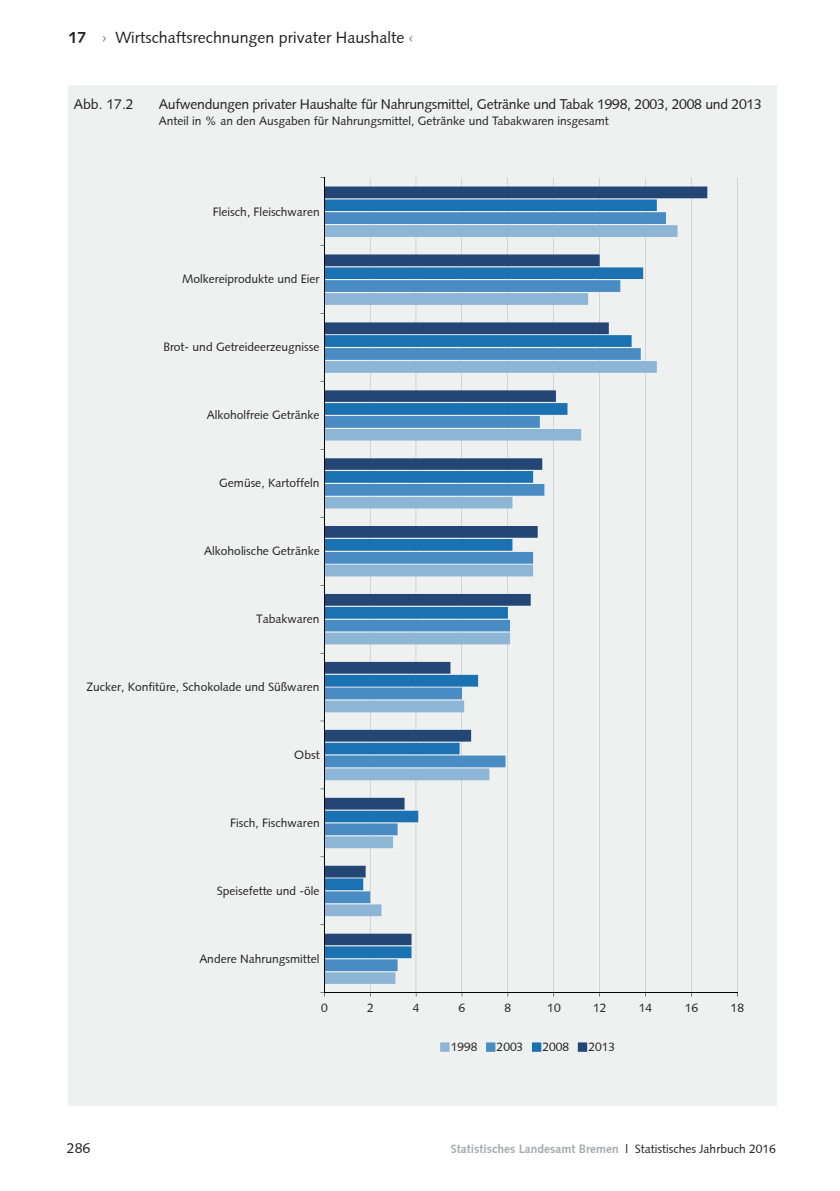
<style>
.page{position:relative;width:840px;height:1191px;background:#fff}
.page>*{position:absolute;margin:0;border:0;box-sizing:border-box;transform-origin:0 0}
.t1{font:16px "Syntax";color:#231f20}
.t2{font:14px "Syntax";letter-spacing:-.02em;color:#231f20}
.t3{font:12px "Syntax";color:#231f20}
.t4{font:12px "Syntax";color:#231f20}
.t5{font:700 12px "Syntax";color:#a7a9ac}
.s1{font-weight:700}
.s2{color:#808285}
.s3{font-weight:400;color:#231f20}
</style>
<div class="page">
<div style="left:68px;top:85px;width:707px;height:1021px;background:#eff0f0"></div>
<hr style="left:370px;top:178px;width:1px;height:814px;background:#7b7c81">
<hr style="left:415px;top:178px;width:1px;height:814px;background:#7b7c81">
<hr style="left:461px;top:178px;width:1px;height:814px;background:#7b7c81">
<hr style="left:507px;top:178px;width:1px;height:814px;background:#7b7c81">
<hr style="left:553px;top:178px;width:1px;height:814px;background:#7b7c81">
<hr style="left:599px;top:178px;width:1px;height:814px;background:#7b7c81">
<hr style="left:645px;top:178px;width:1px;height:814px;background:#7b7c81">
<hr style="left:690px;top:178px;width:1px;height:814px;background:#7b7c81">
<hr style="left:736px;top:178px;width:1px;height:814px;background:#7b7c81">
<svg style="left:325px;top:186px;width:382px;height:759px"></svg>
<hr style="left:324px;top:992px;width:413px;height:1px;background:#000">
<hr style="left:324px;top:178px;width:1px;height:814px;background:#000">
<svg style="left:440px;top:1042px;width:9px;height:9px"></svg>
<svg style="left:486px;top:1042px;width:9px;height:9px"></svg>
<svg style="left:531px;top:1042px;width:10px;height:9px"></svg>
<svg style="left:577px;top:1042px;width:10px;height:9px"></svg>
<h1 class="t1" style="left:68px;top:28px;width:346px"><span class="s1">17</span> <span class="s2">›</span> Wirtschaftsrechnungen privater Haushalte <span class="s2">‹</span></h1>
<p class="t2" style="left:74px;top:96px;width:61px">Abb. 17.2</p>
<p class="t2" style="left:159px;top:96px;width:604px">Aufwendungen privater Haushalte für Nahrungsmittel, Getränke und Tabak 1998, 2003, 2008 und 2013</p>
<p class="t4" style="left:159px;top:114px;width:451px">Anteil in % an den Ausgaben für Nahrungsmittel, Getränke und Tabakwaren insgesamt</p>
<p class="t3" style="left:213px;top:204px;width:108px">Fleisch, Fleischwaren</p>
<p class="t3" style="left:182px;top:272px;width:139px">Molkereiprodukte und Eier</p>
<p class="t3" style="left:163px;top:340px;width:157px">Brot- und Getreideerzeugnisse</p>
<p class="t3" style="left:207px;top:408px;width:114px">Alkoholfreie Getränke</p>
<p class="t3" style="left:219px;top:476px;width:101px">Gemüse, Kartoffeln</p>
<p class="t3" style="left:204px;top:544px;width:117px">Alkoholische Getränke</p>
<p class="t3" style="left:256px;top:612px;width:65px">Tabakwaren</p>
<p class="t3" style="left:86px;top:679px;width:234px">Zucker, Konfitüre, Schokolade und Süßwaren</p>
<p class="t3" style="left:294px;top:747px;width:27px">Obst</p>
<p class="t3" style="left:230px;top:815px;width:91px">Fisch, Fischwaren</p>
<p class="t3" style="left:216px;top:883px;width:104px">Speisefette und -öle</p>
<p class="t3" style="left:199px;top:951px;width:122px">Andere Nahrungsmittel</p>
<p class="t3" style="left:321px;top:1000px;width:8px">0</p>
<p class="t3" style="left:367px;top:1000px;width:8px">2</p>
<p class="t3" style="left:413px;top:1000px;width:8px">4</p>
<p class="t3" style="left:458px;top:1000px;width:8px">6</p>
<p class="t3" style="left:504px;top:1000px;width:8px">8</p>
<p class="t3" style="left:547px;top:1000px;width:15px">10</p>
<p class="t3" style="left:593px;top:1000px;width:15px">12</p>
<p class="t3" style="left:638px;top:1000px;width:15px">14</p>
<p class="t3" style="left:684px;top:1000px;width:15px">16</p>
<p class="t3" style="left:730px;top:1000px;width:15px">18</p>
<p class="t3" style="left:450px;top:1039px;width:28px">1998</p>
<p class="t3" style="left:496px;top:1039px;width:28px">2003</p>
<p class="t3" style="left:542px;top:1039px;width:28px">2008</p>
<p class="t3" style="left:588px;top:1039px;width:28px">2013</p>
<p class="t2" style="left:67px;top:1140px;width:25px">286</p>
<p class="t5" style="left:450px;top:1142px;width:326px">Statistisches Landesamt Bremen <span class="s3">l Statistisches Jahrbuch 2016</span></p>
</div>
